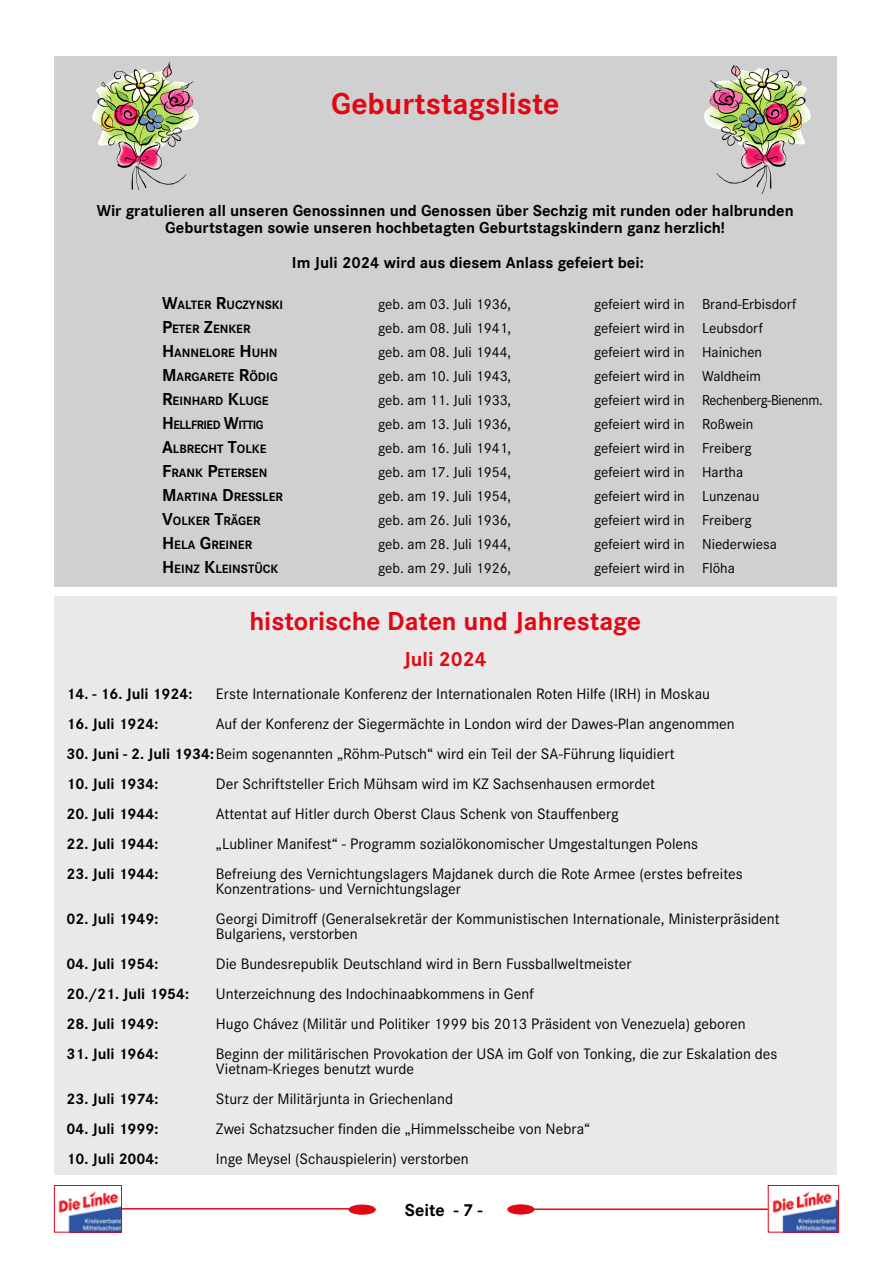
<style>
.page{position:relative;width:893px;height:1263px;background:#fff}
.page>*{position:absolute;margin:0;border:0;box-sizing:border-box;transform-origin:0 0}
.t1{font:700 31.5px "Corporate S";color:#e30613}
.t2{font:700 27px "Corporate S";color:#e30613}
.t3{font:700 21px "Corporate S";color:#e30613}
.t4{font:700 18px "Corporate S";color:#000}
.t5{font:700 16.5px/17.2px "Corporate S";color:#000;text-align:center}
.t6{font:15.75px/15px "Corporate S";color:#000}
.t7{font:700 15.75px "Corporate S";color:#000}
.t8{font:15px "Corporate S";color:#000}
.t9{font:15px "Corporate S";letter-spacing:-.025em;color:#000}
.t10{font:700 12.6px "Corporate S";color:#000}
.t11{font:700 12.6px "Corporate S";letter-spacing:-.035em;color:#000;scale:.96 1}
.s1{font-size:18px}
.s2{font-weight:700}
</style>
<div class="page">
<img style="left:58px;top:1191px;width:62px;height:39px">
<div style="left:54px;top:1185px;width:68px;height:47px;border:1px solid #e30613"></div>
<img style="left:772px;top:1191px;width:65px;height:39px">
<div style="left:768px;top:1185px;width:71px;height:47px;border:1px solid #e30613"></div>
<hr style="left:122px;top:1208px;width:231px;height:1px;background:#e30613">
<hr style="left:526px;top:1208px;width:242px;height:2px;background:#e30613">
<div style="left:349px;top:1205px;width:26px;height:9px;background:#e30613;border-radius:50%"></div>
<div style="left:349px;top:1205px;width:27px;height:9px;border:1px solid #e30613;border-radius:50%"></div>
<div style="left:508px;top:1205px;width:26px;height:9px;background:#e30613;border-radius:50%"></div>
<div style="left:507px;top:1204px;width:27px;height:10px;border:1px solid #e30613;border-radius:50%"></div>
<div style="left:54px;top:56px;width:782px;height:531px;background:#d0d0d0"></div>
<img style="left:92px;top:62px;width:107px;height:128px">
<img style="left:704px;top:66px;width:107px;height:128px">
<div style="left:54px;top:596px;width:783px;height:578px;background:#e9e9e9"></div>
<h1 class="t1" style="left:331px;top:86px;width:230px">Geburtstagsliste</h1>
<p class="t5" style="left:97px;top:202px;width:698px">Wir gratulieren all unseren Genossinnen und Genossen über Sechzig mit runden oder halbrunden<br>Geburtstagen sowie unseren hochbetagten Geburtstagskindern ganz herzlich!</p>
<p class="t5" style="left:292px;top:254px;width:353px">Im Juli 2024 wird aus diesem Anlass gefeiert bei:</p>
<p class="t10" style="left:162px;top:297px;width:123px"><span class="s1">W</span>ALTER <span class="s1">R</span>UCZYNSKI</p>
<p class="t8" style="left:378px;top:295px;width:135px">geb. am 03. Juli 1936,</p>
<p class="t8" style="left:594px;top:295px;width:204px">gefeiert wird in Brand-Erbisdorf</p>
<p class="t10" style="left:162px;top:321px;width:90px"><span class="s1">P</span>ETER <span class="s1">Z</span>ENKER</p>
<p class="t8" style="left:378px;top:319px;width:135px">geb. am 08. Juli 1941,</p>
<p class="t8" style="left:594px;top:319px;width:170px">gefeiert wird in Leubsdorf</p>
<p class="t10" style="left:162px;top:345px;width:117px"><span class="s1">H</span>ANNELORE <span class="s1">H</span> UHN</p>
<p class="t8" style="left:378px;top:343px;width:135px">geb. am 08. Juli 1944,</p>
<p class="t8" style="left:594px;top:343px;width:170px">gefeiert wird in Hainichen</p>
<p class="t10" style="left:162px;top:369px;width:116px"><span class="s1">M</span> ARGARETE <span class="s1">R</span>ÖDIG</p>
<p class="t8" style="left:378px;top:367px;width:135px">geb. am 10. Juli 1943,</p>
<p class="t8" style="left:594px;top:367px;width:168px">gefeiert wird in Waldheim</p>
<p class="t10" style="left:162px;top:393px;width:108px"><span class="s1">R</span>EINHARD <span class="s1">K</span>LUGE</p>
<p class="t8" style="left:378px;top:391px;width:135px">geb. am 11. Juli 1933,</p>
<p class="t9" style="left:594px;top:391px;width:230px">gefeiert wird in Rechenberg-Bienenm.</p>
<p class="t11" style="left:162px;top:417px;width:106px"><span class="s1">H</span> ELLFRIED <span class="s1">W</span>ITTIG</p>
<p class="t8" style="left:378px;top:415px;width:135px">geb. am 13. Juli 1936,</p>
<p class="t8" style="left:594px;top:415px;width:161px">gefeiert wird in Roßwein</p>
<p class="t10" style="left:162px;top:441px;width:106px"><span class="s1">A</span>LBRECHT <span class="s1">T</span>OLKE</p>
<p class="t8" style="left:378px;top:439px;width:135px">geb. am 16. Juli 1941,</p>
<p class="t8" style="left:594px;top:439px;width:159px">gefeiert wird in Freiberg</p>
<p class="t10" style="left:162px;top:465px;width:107px"><span class="s1">F</span>RANK <span class="s1">P</span>ETERSEN</p>
<p class="t8" style="left:378px;top:463px;width:135px">geb. am 17. Juli 1954,</p>
<p class="t8" style="left:594px;top:463px;width:151px">gefeiert wird in Hartha</p>
<p class="t10" style="left:162px;top:489px;width:122px"><span class="s1">M</span>ARTINA <span class="s1">D</span> RESSLER</p>
<p class="t8" style="left:378px;top:487px;width:135px">geb. am 19. Juli 1954,</p>
<p class="t8" style="left:594px;top:487px;width:167px">gefeiert wird in Lunzenau</p>
<p class="t10" style="left:162px;top:513px;width:100px"><span class="s1">V</span>OLKER <span class="s1">T</span>RÄGER</p>
<p class="t8" style="left:378px;top:511px;width:135px">geb. am 26. Juli 1936,</p>
<p class="t8" style="left:594px;top:511px;width:159px">gefeiert wird in Freiberg</p>
<p class="t10" style="left:162px;top:537px;width:92px"><span class="s1">H</span> ELA <span class="s1">G</span>REINER</p>
<p class="t8" style="left:378px;top:535px;width:135px">geb. am 28. Juli 1944,</p>
<p class="t8" style="left:594px;top:535px;width:184px">gefeiert wird in Niederwiesa</p>
<p class="t10" style="left:162px;top:561px;width:118px"><span class="s1">H</span> EINZ <span class="s1">K</span>LEINSTÜCK</p>
<p class="t8" style="left:378px;top:559px;width:135px">geb. am 29. Juli 1926,</p>
<p class="t8" style="left:594px;top:559px;width:142px">gefeiert wird in Flöha</p>
<h2 class="t2" style="left:249px;top:606px;width:393px">historische Daten und Jahrestage</h2>
<h3 class="t3" style="left:404px;top:647px;width:84px">Juli 2024</h3>
<p class="t7" style="left:67px;top:685px;width:127px">14. - 16. Juli 1924:</p>
<p class="t6" style="left:216px;top:686px;width:496px">Erste Internationale Konferenz der Internationalen Roten Hilfe (IRH) in Moskau</p>
<p class="t7" style="left:67px;top:715px;width:93px">16. Juli 1924:</p>
<p class="t6" style="left:216px;top:716px;width:520px">Auf der Konferenz der Siegermächte in London wird der Dawes-Plan angenommen</p>
<p class="t6" style="left:67px;top:746px;width:610px"><span class="s2">30. Juni - 2. Juli 1934:</span>Beim sogenannten „Röhm-Putsch“ wird ein Teil der SA-Führung liquidiert</p>
<p class="t7" style="left:67px;top:775px;width:93px">10. Juli 1934:</p>
<p class="t6" style="left:216px;top:776px;width:441px">Der Schriftsteller Erich Mühsam wird im KZ Sachsenhausen ermordet</p>
<p class="t7" style="left:67px;top:805px;width:93px">20. Juli 1944:</p>
<p class="t6" style="left:216px;top:806px;width:404px">Attentat auf Hitler durch Oberst Claus Schenk von Stauffenberg</p>
<p class="t7" style="left:67px;top:835px;width:93px">22. Juli 1944:</p>
<p class="t6" style="left:216px;top:836px;width:484px">„Lubliner Manifest“ - Programm sozialökonomischer Umgestaltungen Polens</p>
<p class="t7" style="left:67px;top:865px;width:93px">23. Juli 1944:</p>
<p class="t6" style="left:216px;top:866px;width:528px">Befreiung des Vernichtungslagers Majdanek durch die Rote Armee (erstes befreites<br>Konzentrations- und Vernichtungslager</p>
<p class="t7" style="left:67px;top:910px;width:93px">02. Juli 1949:</p>
<p class="t6" style="left:216px;top:911px;width:565px">Georgi Dimitroff (Generalsekretär der Kommunistischen Internationale, Ministerpräsident<br>Bulgariens, verstorben</p>
<p class="t7" style="left:67px;top:955px;width:93px">04. Juli 1954:</p>
<p class="t6" style="left:216px;top:956px;width:417px">Die Bundesrepublik Deutschland wird in Bern Fussballweltmeister</p>
<p class="t7" style="left:67px;top:985px;width:124px">20./21. Juli 1954:</p>
<p class="t6" style="left:216px;top:986px;width:319px">Unterzeichnung des Indochinaabkommens in Genf</p>
<p class="t7" style="left:67px;top:1015px;width:93px">28. Juli 1949:</p>
<p class="t6" style="left:216px;top:1016px;width:531px">Hugo Chávez (Militär und Politiker 1999 bis 2013 Präsident von Venezuela) geboren</p>
<p class="t7" style="left:67px;top:1045px;width:93px">31. Juli 1964:</p>
<p class="t6" style="left:216px;top:1046px;width:563px">Beginn der militärischen Provokation der USA im Golf von Tonking, die zur Eskalation des<br>Vietnam-Krieges benutzt wurde</p>
<p class="t7" style="left:67px;top:1090px;width:93px">23. Juli 1974:</p>
<p class="t6" style="left:216px;top:1091px;width:239px">Sturz der Militärjunta in Griechenland</p>
<p class="t7" style="left:67px;top:1120px;width:93px">04. Juli 1999:</p>
<p class="t6" style="left:216px;top:1121px;width:376px">Zwei Schatzsucher finden die „Himmelsscheibe von Nebra“</p>
<p class="t7" style="left:67px;top:1150px;width:93px">10. Juli 2004:</p>
<p class="t6" style="left:216px;top:1151px;width:254px">Inge Meysel (Schauspielerin) verstorben</p>
<p class="t4" style="left:405px;top:1199px;width:79px">Seite - 7 -</p>
</div>
